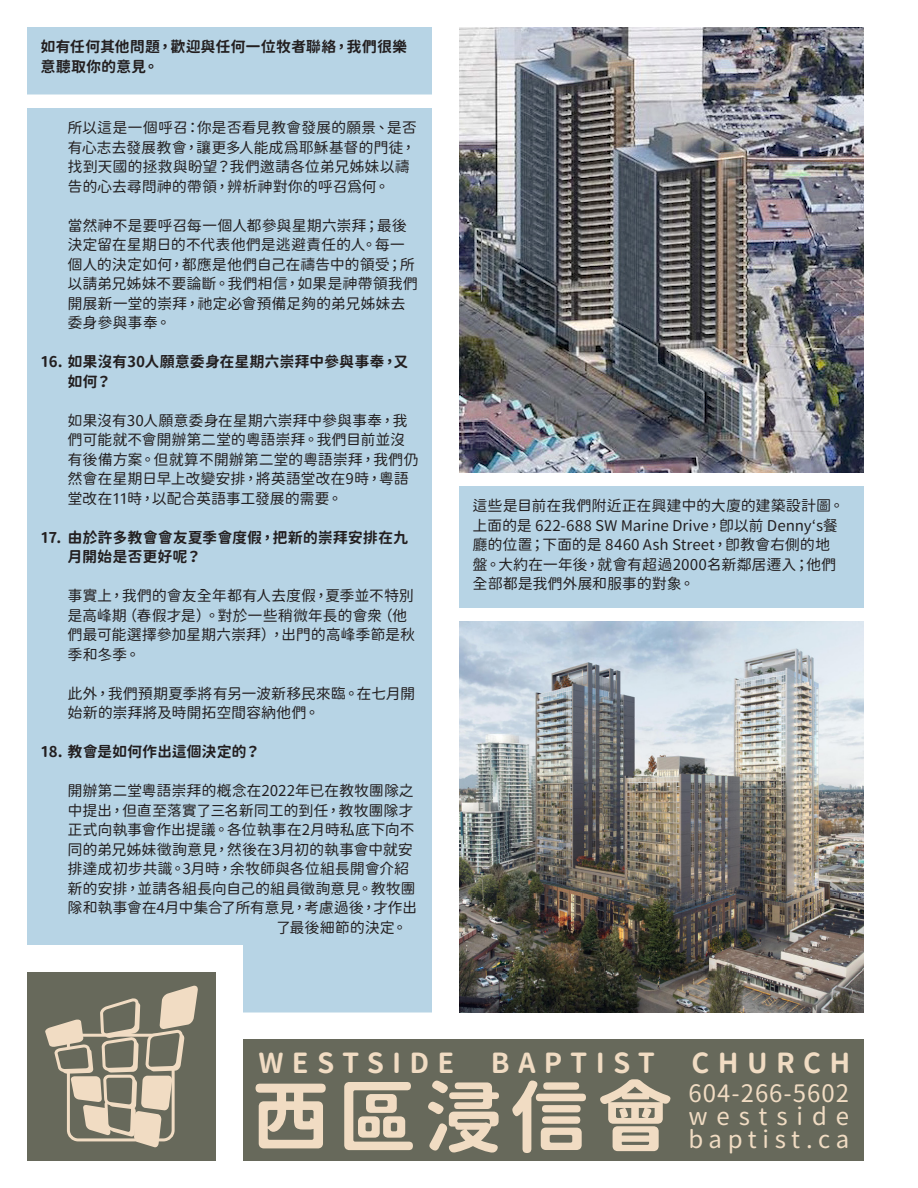
<style>
.page{position:relative;width:918px;height:1188px;background:#fff}
.page>*{position:absolute;margin:0;border:0;box-sizing:border-box;transform-origin:0 0}
.t1{font:79.2px "Gen Sen Rounded TW B";letter-spacing:.09em;color:#f1dcc3}
.t2{font:27.6px "Gen Sen Rounded TW B";letter-spacing:.3em;color:#f1dcc3}
.t3{font:24px/22.8px "Gen Sen Rounded TW R";letter-spacing:.295em;color:#f1dcc3}
.t4{font:24px "Gen Sen Rounded TW R";letter-spacing:.04em;color:#f1dcc3}
.t5{font:14.85px/19.5px "Gen Sen Rounded TW R";color:#231f20}
.t6{font:14.85px/19.5px "Gen Sen Rounded TW B";color:#231f20}
</style>
<div class="page">
<div style="left:27px;top:108px;width:405px;height:904px;background:#b7d4e5"></div>
<div style="left:459px;top:486px;width:405px;height:122px;background:#b7d4e5"></div>
<img style="left:459px;top:621px;width:405px;height:391px">
<img style="left:459px;top:27px;width:405px;height:445px">
<div style="left:27px;top:972px;width:189px;height:189px;background:#67695b"></div>
<div style="left:243px;top:1040px;width:621px;height:121px;background:#67695b"></div>
<svg style="left:45px;top:985px;width:153px;height:163px"></svg>
<div style="left:27px;top:27px;width:405px;height:67px;background:#b7d4e5"></div>
<p class="t6" style="left:40px;top:38px;width:369px">如有任何其他問題，歡迎與任何一位牧者聯絡，我們很樂意聽取你的意見。</p>
<p class="t5" style="left:68px;top:119px;width:351px">所以這是一個呼召：你是否看見教會發展的願景、是否有心志去發展教會，讓更多人能成為耶穌基督的門徒，找到天國的拯救與盼望？我們邀請各位弟兄姊妹以禱告的心去尋問神的帶領，辨析神對你的呼召為何。</p>
<p class="t5" style="left:68px;top:216px;width:352px">當然神不是要呼召每一個人都參與星期六崇拜；最後決定留在星期日的不代表他們是逃避責任的人。每一個人的決定如何，都應是他們自己在禱告中的領受；所以請弟兄姊妹不要論斷。我們相信，如果是神帶領我們開展新一堂的崇拜，祂定必會預備足夠的弟兄姊妹去委身參與事奉。</p>
<p class="t6" style="left:68px;top:353px;width:343px;text-indent:-27px">16. 如果沒有30人願意委身在星期六崇拜中參與事奉，又如何？</p>
<p class="t5" style="left:68px;top:411px;width:353px">如果沒有30人願意委身在星期六崇拜中參與事奉，我們可能就不會開辦第二堂的粵語崇拜。我們目前並沒有後備方案。但就算不開辦第二堂的粵語崇拜，我們仍然會在星期日早上改變安排，將英語堂改在9時，粵語堂改在11時，以配合英語事工發展的需要。</p>
<p class="t6" style="left:68px;top:528px;width:343px;text-indent:-27px">17. 由於許多教會會友夏季會度假，把新的崇拜安排在九月開始是否更好呢？</p>
<p class="t5" style="left:68px;top:587px;width:350px">事實上，我們的會友全年都有人去度假，夏季並不特別是高峰期（春假才是）。對於一些稍微年長的會眾（他們最可能選擇參加星期六崇拜），出門的高峰季節是秋季和冬季。</p>
<p class="t5" style="left:68px;top:684px;width:350px">此外，我們預期夏季將有另一波新移民來臨。在七月開始新的崇拜將及時開拓空間容納他們。</p>
<p class="t6" style="left:40px;top:743px;width:222px">18. 教會是如何作出這個決定的？</p>
<p class="t5" style="left:68px;top:782px;width:349px">開辦第二堂粵語崇拜的概念在2022年已在教牧團隊之</p>
<p class="t5" style="left:68px;top:801px;width:348px">中提出，但直至落實了三名新同工的到任，教牧團隊才</p>
<p class="t5" style="left:68px;top:821px;width:349px">正式向執事會作出提議。各位執事在2月時私底下向不</p>
<p class="t5" style="left:68px;top:840px;width:348px">同的弟兄姊妹徵詢意見，然後在3月初的執事會中就安</p>
<p class="t5" style="left:68px;top:860px;width:344px">排達成初步共識。3月時，余牧師與各位組長開會介紹</p>
<p class="t5" style="left:68px;top:879px;width:350px">新的安排，並請各組長向自己的組員徵詢意見。教牧團</p>
<p class="t5" style="left:68px;top:899px;width:352px">隊和執事會在4月中集合了所有意見，考慮過後，才作出</p>
<p class="t5" style="left:276px;top:918px;width:133px">了最後細節的決定。</p>
<p class="t5" style="left:472px;top:497px;width:374px">這些是目前在我們附近正在興建中的大廈的建築設計圖。上面的是 622-688 SW Marine Drive，即以前 Denny‘s餐廳的位置；下面的是 8460 Ash Street，即教會右側的地盤。大約在一年後，就會有超過2000名新鄰居遷入；他們全部都是我們外展和服事的對象。</p>
<p class="t2" style="left:258px;top:1047px;width:198px">WESTSIDE</p>
<p class="t2" style="left:491px;top:1047px;width:166px">BAPTIST</p>
<p class="t2" style="left:692px;top:1047px;width:160px">CHURCH</p>
<p class="t1" style="left:251px;top:1073px;width:425px">西區浸信會</p>
<p class="t4" style="left:688px;top:1080px;width:162px">604-266-5602</p>
<p class="t3" style="left:688px;top:1105px;width:162px">westside baptist.ca</p>
</div>
